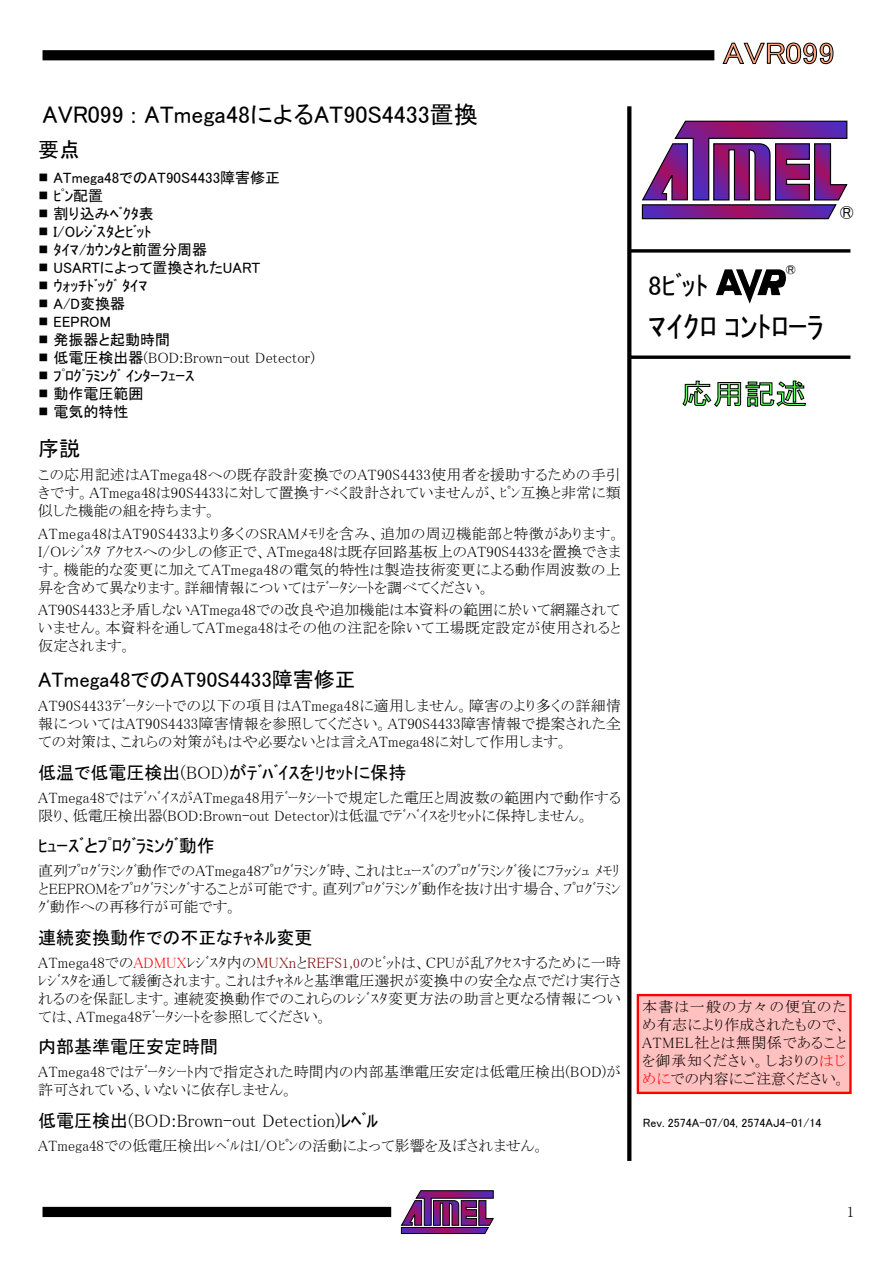
<style>
.page{position:relative;width:893px;height:1263px;background:#fff}
.page>*{position:absolute;margin:0;border:0;box-sizing:border-box;transform-origin:0 0}
.t1{font:30px "MS P Gothic";color:#000}
.t2{font:30px "MS P Gothic";color:#ffa880;scale:1.1 1}
.t3{font:28.5px "MS P Gothic";color:#60ff60;scale:1.1 1}
.t4{font:27px "MS P Gothic";color:#000}
.t5{font:24px "MS P Gothic";color:#000}
.t6{font:21px "MS P Gothic";color:#000}
.t7{font:18px "MS P Gothic";color:#000}
.t8{font:18px "MS P Mincho";color:#000}
.t9{font:15px/18px "MS P Mincho";color:#000;text-align:justify}
.t10{font:15px "MS P Gothic";color:#000}
.t11{font:12px "MS P Gothic";color:#000}
.s1{font-size:10.5px}
.s2{font-family:"MS P Gothic";font-size:10.5px}
.s3{font-family:"MS P Gothic"}
.s4{font-family:"MS P Mincho"}
.s5{color:#f00}
.s6{color:#800000}
.s7{font-size:13.5px;color:#800000}
</style>
<div class="page">
<svg style="left:641px;top:120px;width:207px;height:100px"></svg>
<svg style="left:716px;top:269px;width:70px;height:35px"></svg>
<svg style="left:631px;top:355px;width:219px;height:4px"></svg>
<svg style="left:631px;top:249px;width:219px;height:4px"></svg>
<svg style="left:627px;top:106px;width:4px;height:1055px;fill:#000"></svg>
<svg style="left:682px;top:381px;width:124px;height:26px"></svg>
<svg style="left:401px;top:1190px;width:93px;height:44px"></svg>
<div style="left:43px;top:1207px;width:348px;height:10px;background:#000"></div>
<div style="left:43px;top:50px;width:671px;height:10px;background:#000"></div>
<svg style="left:723px;top:43px;width:110px;height:21px"></svg>
<div style="left:638px;top:995px;width:212px;height:98px;background:#ffc0c0"></div>
<div style="left:637px;top:994px;width:215px;height:100px;border:2px solid #f00"></div>
<h3 class="t5" style="left:43px;top:103px;width:437px">AVR099 : ATmega48によるAT90S4433置換</h3>
<h3 class="t6" style="left:38px;top:139px;width:43px">要点</h3>
<p class="t10" style="left:38px;top:170px;width:243px"><span class="s1">■</span> ATmega48でのAT90S4433障害修正</p>
<p class="t10" style="left:38px;top:188px;width:66px"><span class="s1">■</span> ﾋﾟﾝ配置</p>
<p class="t10" style="left:38px;top:206px;width:117px"><span class="s1">■</span> 割り込みﾍﾞｸﾀ表</p>
<p class="t10" style="left:38px;top:224px;width:115px"><span class="s1">■</span> I/Oﾚｼﾞｽﾀとﾋﾞｯﾄ</p>
<p class="t10" style="left:38px;top:242px;width:170px"><span class="s1">■</span> ﾀｲﾏ/ｶｳﾝﾀと前置分周器</p>
<p class="t10" style="left:38px;top:260px;width:223px"><span class="s1">■</span> USARTによって置換されたUART</p>
<p class="t10" style="left:38px;top:278px;width:111px"><span class="s1">■</span> ｳｫｯﾁﾄﾞｯｸﾞ ﾀｲﾏ</p>
<p class="t10" style="left:38px;top:296px;width:89px"><span class="s1">■</span> A/D変換器</p>
<p class="t10" style="left:38px;top:314px;width:74px"><span class="s1">■</span> EEPROM</p>
<p class="t10" style="left:38px;top:332px;width:133px"><span class="s1">■</span> 発振器と起動時間</p>
<p class="t9" style="left:38px;top:348px;width:278px"><span class="s2">■</span> <span class="s3">低電圧検出器</span>(BOD:Brown-out Detector)</p>
<p class="t10" style="left:38px;top:368px;width:158px"><span class="s1">■</span> ﾌﾟﾛｸﾞﾗﾐﾝｸﾞ ｲﾝﾀｰﾌｪｰｽ</p>
<p class="t10" style="left:38px;top:386px;width:107px"><span class="s1">■</span> 動作電圧範囲</p>
<p class="t10" style="left:38px;top:404px;width:92px"><span class="s1">■</span> 電気的特性</p>
<h3 class="t6" style="left:38px;top:438px;width:43px">序説</h3>
<p class="t9" style="left:38px;top:466px;width:584px">この応用記述はATmega48への既存設計変換でのAT90S4433使用者を援助するための手引きです。ATmega48は90S4433に対して置換すべく設計されていませんが、ﾋﾟﾝ互換と非常に類似した機能の組を持ちます。</p>
<p class="t9" style="left:38px;top:524px;width:584px">ATmega48はAT90S4433より多くのSRAMﾒﾓﾘを含み、追加の周辺機能部と特徴があります。I/Oﾚｼﾞｽﾀ ｱｸｾｽへの少しの修正で、ATmega48は既存回路基板上のAT90S4433を置換できます。機能的な変更に加えてATmega48の電気的特性は製造技術変更による動作周波数の上昇を含めて異なります。詳細情報についてはﾃﾞｰﾀｼｰﾄを調べてください。</p>
<p class="t9" style="left:38px;top:601px;width:584px">AT90S4433と矛盾しないATmega48での改良や追加機能は本資料の範囲に於いて網羅されていません。本資料を通してATmega48はその他の注記を除いて工場既定設定が使用されると仮定されます。</p>
<h3 class="t6" style="left:38px;top:669px;width:319px">ATmega48でのAT90S4433障害修正</h3>
<p class="t9" style="left:38px;top:697px;width:584px">AT90S4433ﾃﾞｰﾀｼｰﾄでの以下の項目はATmega48に適用しません。障害のより多くの詳細情報についてはAT90S4433障害情報を参照してください。AT90S4433障害情報で提案された全ての対策は、これらの対策がもはや必要ないとは言えATmega48に対して作用します。</p>
<p class="t7" style="left:38px;top:763px;width:370px">低温で低電圧検出<span class="s4">(BOD)</span>がﾃﾞﾊﾞｲｽをﾘｾｯﾄに保持</p>
<p class="t9" style="left:38px;top:788px;width:584px">ATmega48ではﾃﾞﾊﾞｲｽがATmega48用ﾃﾞｰﾀｼｰﾄで規定した電圧と周波数の範囲内で動作する限り、低電圧検出器(BOD:Brown-out Detector)は低温でﾃﾞﾊﾞｲｽをﾘｾｯﾄに保持しません。</p>
<p class="t7" style="left:38px;top:837px;width:178px">ﾋｭｰｽﾞとﾌﾟﾛｸﾞﾗﾐﾝｸﾞ動作</p>
<p class="t9" style="left:38px;top:862px;width:584px">直列ﾌﾟﾛｸﾞﾗﾐﾝｸﾞ動作でのATmega48ﾌﾟﾛｸﾞﾗﾐﾝｸﾞ時、これはﾋｭｰｽﾞのﾌﾟﾛｸﾞﾗﾐﾝｸﾞ後にﾌﾗｯｼｭ ﾒﾓﾘとEEPROMをﾌﾟﾛｸﾞﾗﾐﾝｸﾞすることが可能です。直列ﾌﾟﾛｸﾞﾗﾐﾝｸﾞ動作を抜け出す場合、ﾌﾟﾛｸﾞﾗﾐﾝｸﾞ動作への再移行が可能です。</p>
<p class="t7" style="left:38px;top:928px;width:276px">連続変換動作での不正なﾁｬﾈﾙ変更</p>
<p class="t9" style="left:38px;top:953px;width:584px">ATmega48での<span class="s5">ADMUX</span>ﾚｼﾞｽﾀ内の<span class="s6">MUXn</span>と<span class="s6">REFS</span><span class="s7">1,0</span>のﾋﾞｯﾄは、CPUが乱ｱｸｾｽするために一時ﾚｼﾞｽﾀを通して緩衝されます。これはﾁｬﾈﾙと基準電圧選択が変換中の安全な点でだけ実行されるのを保証します。連続変換動作でのこれらのﾚｼﾞｽﾀ変更方法の助言と更なる情報については、ATmega48ﾃﾞｰﾀｼｰﾄを参照してください。</p>
<p class="t7" style="left:38px;top:1038px;width:182px">内部基準電圧安定時間</p>
<p class="t9" style="left:38px;top:1063px;width:584px">ATmega48ではﾃﾞｰﾀｼｰﾄ内で指定された時間内の内部基準電圧安定は低電圧検出(BOD)が許可されている、いないに依存しません。</p>
<p class="t8" style="left:38px;top:1111px;width:341px"><span class="s3">低電圧検出</span>(BOD:Brown-out Detection)<span class="s3">ﾚﾍﾞﾙ</span></p>
<p class="t9" style="left:38px;top:1136px;width:508px">ATmega48での低電圧検出ﾚﾍﾞﾙはI/Oﾋﾟﾝの活動によって影響を及ぼされません。</p>
<h1 class="t2" style="left:723px;top:38px;width:103px">AVR099</h1>
<h3 class="t6" style="left:840px;top:202px;width:16px">®</h3>
<p class="t10" style="left:786px;top:262px;width:12px">®</p>
<h3 class="t4" style="left:648px;top:271px;width:62px">8ﾋﾞｯﾄ</h3>
<h1 class="t1" style="left:648px;top:311px;width:177px">ﾏｲｸﾛ ｺﾝﾄﾛｰﾗ</h1>
<h2 class="t3" style="left:681px;top:379px;width:116px">応用記述</h2>
<p class="t9" style="left:642px;top:998px;width:206px">本書は一般の方々の便宜のため有志により作成されたもので、ATMEL社とは無関係であることを御承知ください。しおりの<span class="s5">はじめに</span>での内容にご注意ください。</p>
<p class="t11" style="left:643px;top:1116px;width:180px">Rev. 2574A-07/04, 2574AJ4-01/14</p>
<p class="t9" style="left:847px;top:1202px;width:9px">1</p>
</div>
